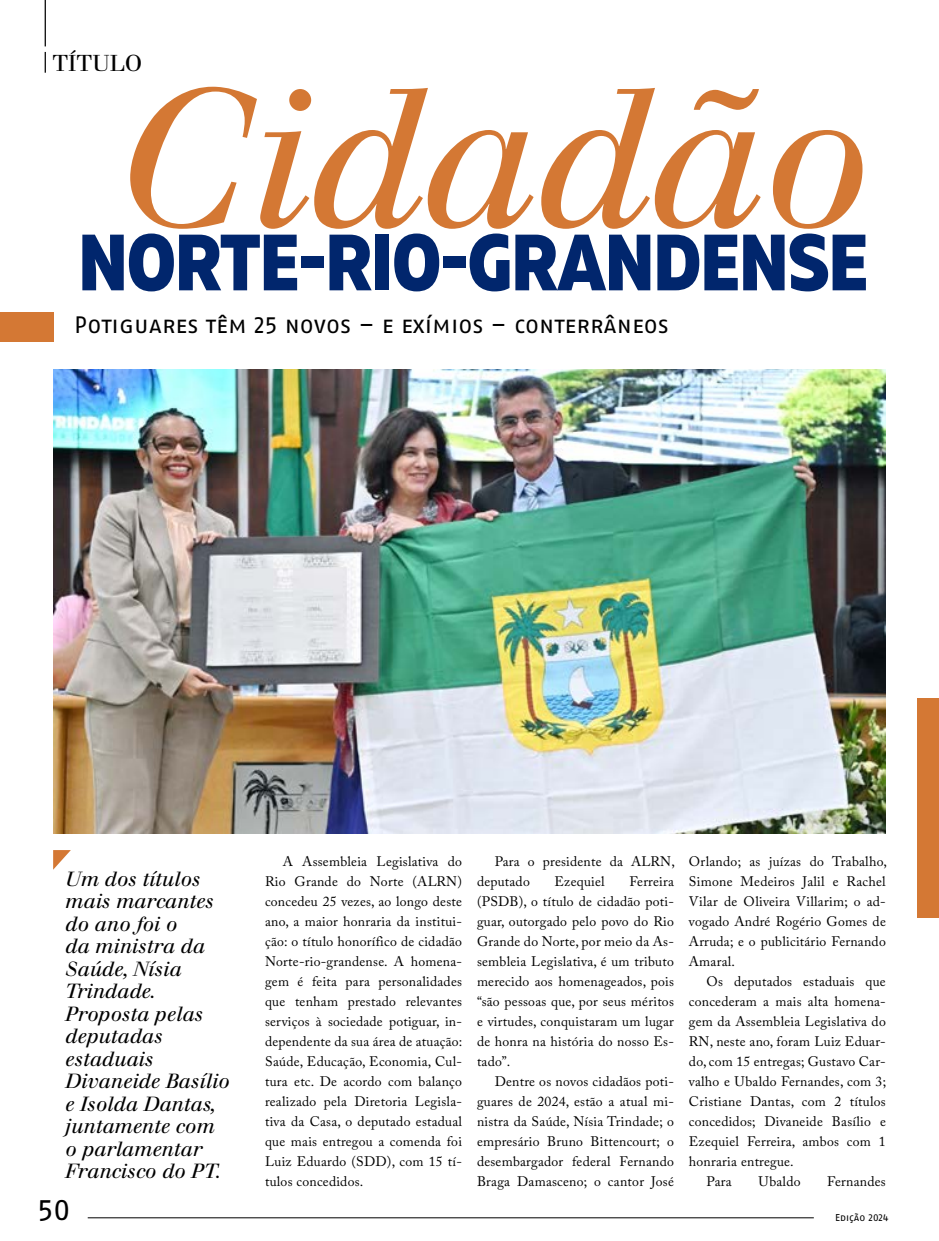
<style>
.page{position:relative;width:939px;height:1241px;background:#fff}
.page>*{position:absolute;margin:0;border:0;box-sizing:border-box;transform-origin:0 0}
.t1{font:italic 192.12px "Justus";letter-spacing:-.02em;color:#d47834}
.t2{font:800 79.5px "Muller Narrow";letter-spacing:-.01em;color:#01266d}
.t3{font:30px "Fago No Lf Caps";color:#000}
.t4{font:23.75px "Fago No Lf Caps";color:#000}
.t5{font:22.5px "Justus Oldstyle";color:#000}
.t6{font:20px/22.5px "Justus Italic Oldstyle";color:#000}
.t7{font:13.75px/20px "Adobe Caslon Pro";letter-spacing:.015em;color:#000;text-align:justify}
.t8{font:10px "Fago No Lf Caps";color:#000}
</style>
<div class="page">
<div style="left:917px;top:698px;width:22px;height:219px;background:#d47834"></div>
<div style="left:0;top:312px;width:54px;height:29px;background:#d47834"></div>
<svg style="left:53px;top:850px;width:18px;height:19px"></svg>
<img style="left:54px;top:370px;width:831px;height:463px">
<hr style="left:45px;top:0;width:1px;height:46px;background:#000">
<svg style="left:45px;top:52px;width:1px;height:21px"></svg>
<hr style="left:88px;top:1217px;width:726px;height:1px;background:#000">
<h3 class="t5" style="left:52px;top:49px;width:92px">TÍTULO</h3>
<h1 class="t1" style="left:117px;top:43px;width:757px">Cidadão</h1>
<h2 class="t2" style="left:78px;top:212px;width:791px">NORTE-RIO-GRANDENSE</h2>
<h3 class="t4" style="left:74px;top:311px;width:596px">Potiguares têm 25 novos – e exímios – conterrâneos</h3>
<h3 class="t6" style="left:66px;top:867px;width:166px">Um dos títulos mais marcantes do ano foi o<br>da ministra da<br>Saúde, Nísia<br>Trindade.<br>Proposta pelas deputadas estaduais<br>Divaneide Basílio e Isolda Dantas, juntamente com o parlamentar<br>Francisco do PT.</h3>
<h3 class="t3" style="left:38px;top:1192px;width:34px">50</h3>
<p class="t7" style="left:265px;top:850px;width:199px;text-indent:18px">A Assembleia Legislativa do Rio Grande do Norte (ALRN) concedeu 25 vezes, ao longo deste ano, a maior honraria da institui&shy;ção: o título honorífico de cidadão Norte-rio-grandense. A homena&shy;gem é feita para personalidades que tenham prestado relevantes serviços à sociedade potiguar, in&shy;dependente da sua área de atuação:<br>Saúde, Educação, Economia, Cul&shy;tura etc. De acordo com balanço realizado pela Diretoria Legisla&shy;tiva da Casa, o deputado estadual que mais entregou a comenda foi Luiz Eduardo (SDD), com 15 tí&shy;tulos concedidos.</p>
<p class="t7" style="left:477px;top:851px;width:199px;text-indent:18px">Para o presidente da ALRN, deputado</p>
<p class="t7" style="left:555px;top:871px;width:52px">Ezequiel</p>
<p class="t7" style="left:477px;top:871px;width:198px;text-indent:152px">Ferreira (PSDB), o título de cidadão poti&shy;guar, outorgado pelo povo do Rio Grande do Norte, por meio da As&shy;sembleia Legislativa, é um tributo merecido aos homenageados, pois “são pessoas que, por seus méritos e virtudes, conquistaram um lugar de honra na história do nosso Es&shy;tado”.</p>
<p class="t7" style="left:477px;top:1071px;width:198px;text-indent:18px">Dentre os novos cidadãos poti&shy;guares de 2024, estão a atual mi&shy;nistra da Saúde, Nísia Trindade; o empresário Bruno Bittencourt; o desembargador federal Fernando Braga Damasceno; o cantor José</p>
<p class="t7" style="left:689px;top:851px;width:199px">Orlando; as juízas do Trabalho, Simone Medeiros Jalil e Rachel Vilar de Oliveira Villarim; o ad&shy;vogado André Rogério Gomes de Arruda; e o publicitário Fernando Amaral.</p>
<p class="t7" style="left:707px;top:971px;width:181px">Os deputados estaduais que</p>
<p class="t7" style="left:689px;top:991px;width:198px">concederam a mais alta homena-</p>
<p class="t7" style="left:689px;top:1011px;width:198px">gem da Assembleia Legislativa do</p>
<p class="t7" style="left:689px;top:1031px;width:198px">RN, neste ano, foram Luiz Eduar-</p>
<p class="t7" style="left:689px;top:1051px;width:198px">do, com 15 entregas; Gustavo Car-</p>
<p class="t7" style="left:689px;top:1071px;width:199px">valho e Ubaldo Fernandes, com 3;</p>
<p class="t7" style="left:689px;top:1091px;width:198px">Cristiane Dantas, com 2 títulos</p>
<p class="t7" style="left:689px;top:1111px;width:198px">concedidos; Divaneide Basílio e</p>
<p class="t7" style="left:689px;top:1131px;width:198px">Ezequiel Ferreira, ambos com 1</p>
<p class="t7" style="left:689px;top:1151px;width:106px">honraria entregue.</p>
<p class="t7" style="left:707px;top:1171px;width:27px">Para</p>
<p class="t7" style="left:758px;top:1171px;width:44px">Ubaldo</p>
<p class="t7" style="left:827px;top:1171px;width:60px">Fernandes</p>
<p class="t8" style="left:835px;top:1211px;width:55px">Edição 2024</p>
</div>
